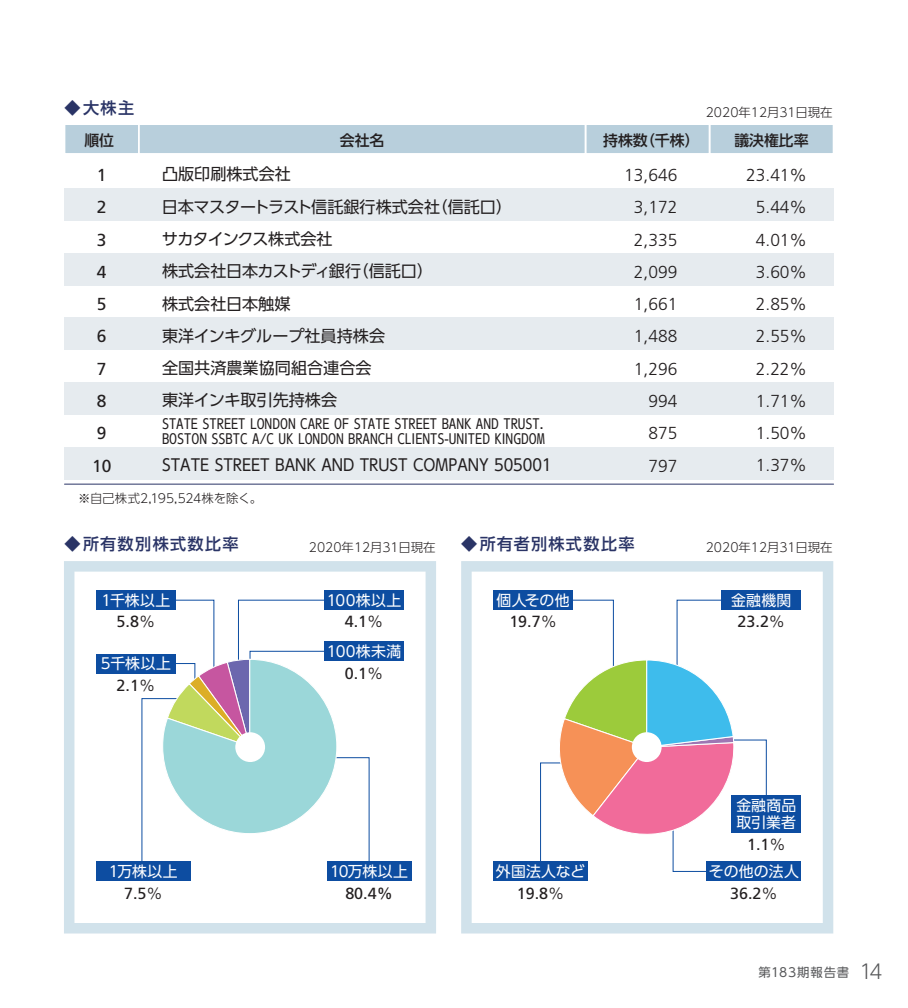
<style>
.page{position:relative;width:908px;height:1008px;background:#fff}
.page>*{position:absolute;margin:0;border:0;box-sizing:border-box;transform-origin:0 0}
.t1{font:300 17.32px/32.2px "Frutiger";color:#231f20;text-align:right}
.t2{font:17.32px/32.2px "Frutiger";color:#231f20}
.t3{font:16.1px/32.2px "UD Shin Go Pr 6 N";color:#231f20}
.t4{font:16.1px "Frutiger";color:#231f20}
.t5{font:16.1px "UD Shin Go C Oeiz Pr 6 N";color:#231f20}
.t6{font:500 16.1px "UD Shin Go Pr 6 N";letter-spacing:.08em;color:#2a3466}
.t7{font:14.88px/17.3px "UD Shin Go Pr 6 N";letter-spacing:.015em;color:#fff}
.t8{font:500 14.88px "UD Shin Go Pr 6 N";color:#231f20}
.t9{font:13.65px/14.9px "UD Shin Go C Osiz Pr 6 N";color:#231f20}
.t10{font:300 12.42px "UD Shin Go Pr 6 N";color:#231f20}
.t11{font:12.42px "UD Shin Go Pr 6 N";letter-spacing:.07em;color:#57585a}
.s1{font-weight:300}
.s2{font-family:"MO Clear Tone SG";font-weight:300;font-size:19.78px}
</style>
<div class="page">
<div style="left:64px;top:124px;width:75px;height:30px;background:#b8cfdc"></div>
<div style="left:64px;top:123px;width:76px;height:32px;border:2px solid #fff"></div>
<div style="left:64px;top:189px;width:769px;height:32px;background:#e6ebef"></div>
<div style="left:64px;top:253px;width:769px;height:32px;background:#e6ebef"></div>
<div style="left:64px;top:317px;width:769px;height:33px;background:#e6ebef"></div>
<div style="left:64px;top:382px;width:769px;height:32px;background:#e6ebef"></div>
<div style="left:64px;top:446px;width:769px;height:33px;background:#e6ebef"></div>
<svg style="left:461px;top:561px;width:372px;height:372px"></svg>
<svg style="left:64px;top:561px;width:372px;height:372px"></svg>
<div style="left:709px;top:124px;width:124px;height:30px;background:#b8cfdc"></div>
<div style="left:708px;top:123px;width:126px;height:32px;border:2px solid #fff"></div>
<div style="left:585px;top:124px;width:124px;height:30px;background:#b8cfdc"></div>
<div style="left:584px;top:123px;width:126px;height:32px;border:2px solid #fff"></div>
<div style="left:139px;top:124px;width:446px;height:30px;background:#b8cfdc"></div>
<div style="left:138px;top:123px;width:448px;height:32px;border:2px solid #fff"></div>
<div style="left:493px;top:590px;width:80px;height:20px;background:#0d4da1"></div>
<div style="left:722px;top:590px;width:79px;height:20px;background:#0d4da1"></div>
<div style="left:493px;top:861px;width:95px;height:20px;background:#0d4da1"></div>
<div style="left:707px;top:861px;width:94px;height:20px;background:#0d4da1"></div>
<div style="left:731px;top:794px;width:70px;height:37px;background:#0d4da1"></div>
<svg style="left:540px;top:599px;width:227px;height:272px"></svg>
<div style="left:632px;top:732px;width:29px;height:29px;background:#fff;border-radius:50%"></div>
<div style="left:96px;top:590px;width:80px;height:20px;background:#0d4da1"></div>
<div style="left:324px;top:590px;width:80px;height:20px;background:#0d4da1"></div>
<div style="left:324px;top:641px;width:80px;height:20px;background:#0d4da1"></div>
<div style="left:96px;top:653px;width:80px;height:20px;background:#0d4da1"></div>
<div style="left:96px;top:861px;width:94px;height:20px;background:#0d4da1"></div>
<div style="left:327px;top:861px;width:84px;height:20px;background:#0d4da1"></div>
<svg style="left:141px;top:599px;width:229px;height:262px"></svg>
<div style="left:235px;top:732px;width:30px;height:29px;background:#fff;border-radius:50%"></div>
<hr style="left:64px;top:483px;width:769px;height:1px;background:#2a3466">
<p class="t6" style="left:64px;top:94px;width:71px">◆大株主</p>
<p class="t10" style="left:706px;top:102px;width:128px">2020年12月31日現在</p>
<p class="t8" style="left:84px;top:128px;width:31px">順位</p>
<p class="t8" style="left:340px;top:128px;width:46px">会社名</p>
<p class="t8" style="left:603px;top:128px;width:98px">持株数（千株）</p>
<p class="t8" style="left:734px;top:128px;width:76px">議決権比率</p>
<p class="t3" style="left:162px;top:158px;width:352px">凸版印刷株式会社<br>日本マスタートラスト信託銀行株式会社（信託口）サカタインクス株式会社<br>株式会社日本カストディ銀行（信託口）<br>株式会社日本触媒<br>東洋インキグループ社員持株会<br>全国共済農業協同組合連合会<br>東洋インキ取引先持株会</p>
<p class="t1" style="left:624px;top:159px;width:55px">13,646<br>3,172<br>2,335<br>2,099<br>1,661<br>1,488<br>1,296<br>994<br>875<br>797</p>
<p class="t1" style="left:746px;top:159px;width:62px;text-align:center">23.41%<br>5.44%<br>4.01%<br>3.60%<br>2.85%<br>2.55%<br>2.22%<br>1.71%<br>1.50%<br>1.37%</p>
<p class="t2" style="left:92px;top:159px;width:21px">1<br>2<br>3<br>4<br>5<br>6<br>7<br>8<br>9<br>10</p>
<p class="t9" style="left:162px;top:415px;width:384px">STATE STREET LONDON CARE OF STATE STREET BANK AND TRUST.<br>BOSTON SSBTC A/C UK LONDON BRANCH CLIENTS-UNITED KINGDOM</p>
<p class="t5" style="left:162px;top:452px;width:391px">STATE STREET BANK AND TRUST COMPANY 505001</p>
<p class="t10" style="left:78px;top:487px;width:185px">※自己株式2,195,524株を除く。</p>
<p class="t6" style="left:64px;top:531px;width:176px">◆所有数別株式数比率</p>
<p class="t6" style="left:461px;top:531px;width:175px">◆所有者別株式数比率</p>
<p class="t10" style="left:309px;top:536px;width:128px">2020年12月31日現在</p>
<p class="t10" style="left:706px;top:536px;width:128px">2020年12月31日現在</p>
<p class="t7" style="left:101px;top:591px;width:70px">1千株以上</p>
<p class="t4" style="left:117px;top:612px;width:40px">5.8<span class="s1">%</span></p>
<p class="t7" style="left:101px;top:654px;width:72px">5千株以上</p>
<p class="t4" style="left:117px;top:675px;width:40px">2.1<span class="s1">%</span></p>
<p class="t7" style="left:109px;top:862px;width:70px">1万株以上</p>
<p class="t4" style="left:124px;top:883px;width:40px">7.5<span class="s1">%</span></p>
<p class="t7" style="left:327px;top:591px;width:76px">100株以上</p>
<p class="t4" style="left:345px;top:612px;width:40px">4.1<span class="s1">%</span></p>
<p class="t7" style="left:327px;top:642px;width:76px">100株未満</p>
<p class="t4" style="left:345px;top:663px;width:40px">0.1<span class="s1">%</span></p>
<p class="t7" style="left:330px;top:862px;width:80px">10万株以上</p>
<p class="t4" style="left:345px;top:883px;width:49px">80.4%</p>
<p class="t7" style="left:497px;top:591px;width:74px">個人その他</p>
<p class="t4" style="left:509px;top:612px;width:49px">19.7<span class="s1">%</span></p>
<p class="t7" style="left:496px;top:862px;width:91px">外国法人など</p>
<p class="t4" style="left:517px;top:883px;width:49px">19.8<span class="s1">%</span></p>
<p class="t7" style="left:731px;top:591px;width:62px">金融機関</p>
<p class="t4" style="left:737px;top:612px;width:49px">23.2<span class="s1">%</span></p>
<p class="t7" style="left:736px;top:795px;width:61px">金融商品取引業者</p>
<p class="t4" style="left:747px;top:834px;width:40px">1.1<span class="s1">%</span></p>
<p class="t7" style="left:709px;top:862px;width:91px">その他の法人</p>
<p class="t4" style="left:730px;top:883px;width:49px">36.2<span class="s1">%</span></p>
<p class="t11" style="left:758px;top:961px;width:125px">第183期報告書 <span class="s2">14</span></p>
</div>
